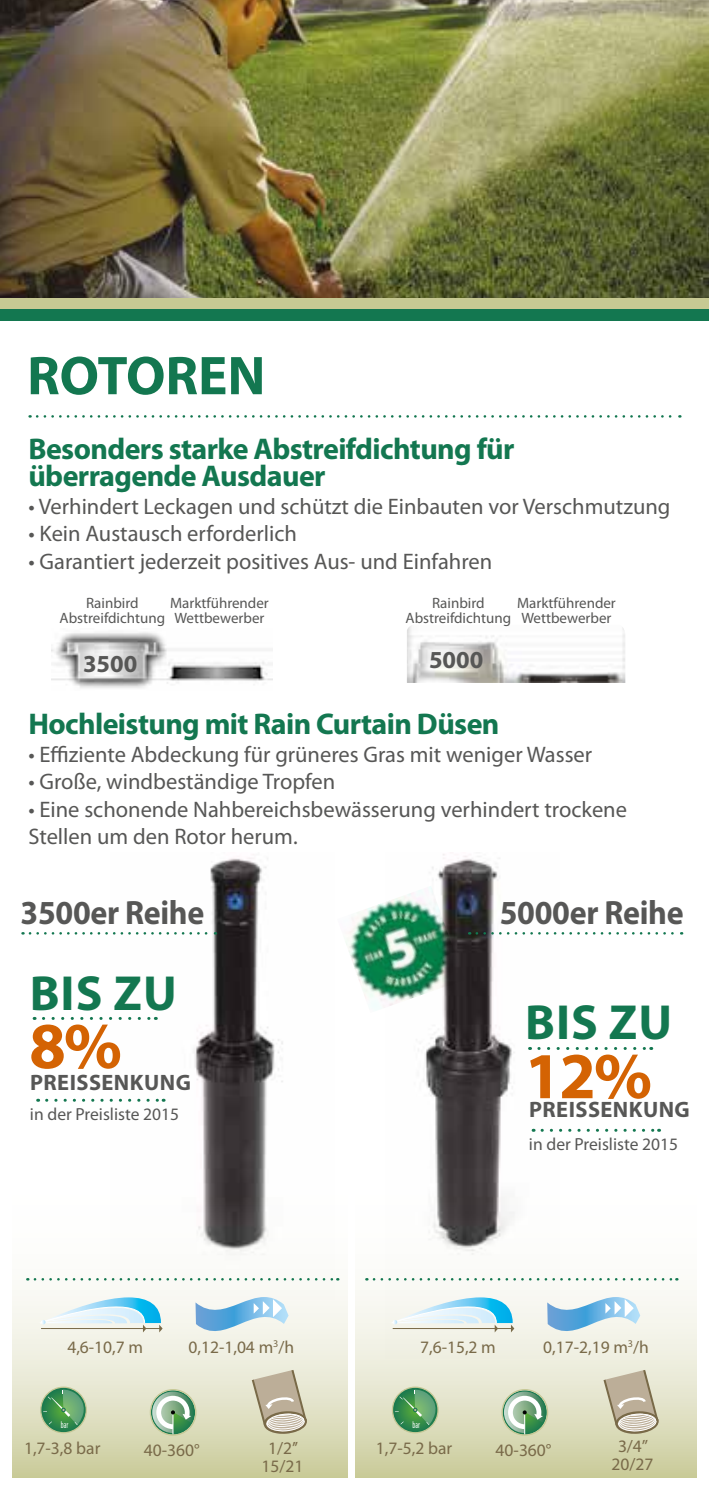
<style>
.page{position:relative;width:709px;height:1489px;background:#fff}
.page>*{position:absolute;margin:0;border:0;box-sizing:border-box;transform-origin:0 0}
.t1{font:700 66px "Myriad Pro";color:#d46303}
.t2{font:700 55px "Myriad Pro";letter-spacing:-.015em;color:#137750}
.t3{font:700 49.5px "Myriad Pro";letter-spacing:.02em;color:#137750}
.t4{font:700 33.75px "Myriad Pro";letter-spacing:-.01em;color:#575756;scale:.95 1}
.t5{font:700 30px/27.5px "Myriad Pro";letter-spacing:-.02em;color:#137750}
.t6{font:700 24.5px "Myriad Pro";color:#575756}
.t7{font:22.5px/27.5px "Myriad Pro";color:#575756}
.t8{font:700 22.25px "Myriad Pro";color:#575756}
.t9{font:17.5px/17.5px "Myriad Pro";color:#796a49;text-align:center}
.t10{font:17.5px "Myriad Pro";color:#575756}
.t11{font:15px/15px "Myriad Pro";color:#575756;text-align:center}
.t12{font:condensed 9.75px "Myriad Pro";color:#fff;scale:.75 1}
</style>
<div class="page">
<div style="left:0;top:0;width:709px;height:321px;background:#137750"></div>
<div style="left:0;top:0;width:709px;height:308px;background:#c7c993"></div>
<svg style="left:37px;top:415px;width:643px;height:2px"></svg>
<img style="left:0;top:0;width:709px;height:298px">
<img style="left:418px;top:854px;width:141px;height:288px">
<img style="left:111px;top:858px;width:172px;height:284px">
<img style="left:346px;top:885px;width:118px;height:127px">
<svg style="left:30px;top:932px;width:186px;height:2px"></svg>
<svg style="left:477px;top:932px;width:205px;height:2px"></svg>
<svg style="left:13px;top:1142px;width:334px;height:335px"></svg>
<svg style="left:356px;top:1142px;width:340px;height:335px"></svg>
<svg style="left:40px;top:1386px;width:47px;height:47px;background:#73ab78"></svg>
<svg style="left:392px;top:1386px;width:46px;height:47px;background:#71aa77"></svg>
<svg style="left:150px;top:1388px;width:46px;height:47px;background:#a3c2a3"></svg>
<svg style="left:501px;top:1388px;width:47px;height:47px;background:#a4c2a3"></svg>
<svg style="left:252px;top:1369px;width:55px;height:65px;background:#c7bfa9"></svg>
<svg style="left:603px;top:1369px;width:55px;height:65px;background:#c7bfa9"></svg>
<svg style="left:195px;top:1296px;width:93px;height:39px"></svg>
<svg style="left:547px;top:1296px;width:93px;height:39px"></svg>
<svg style="left:36px;top:1297px;width:127px;height:35px"></svg>
<svg style="left:388px;top:1297px;width:126px;height:35px"></svg>
<svg style="left:35px;top:1277px;width:303px;height:3px"></svg>
<svg style="left:374px;top:1277px;width:303px;height:3px"></svg>
<svg style="left:539px;top:1046px;width:112px;height:3px"></svg>
<svg style="left:542px;top:1128px;width:117px;height:3px"></svg>
<img style="left:407px;top:626px;width:218px;height:57px">
<img style="left:52px;top:632px;width:220px;height:56px">
<svg style="left:43px;top:1016px;width:113px;height:3px"></svg>
<svg style="left:47px;top:1098px;width:117px;height:3px"></svg>
<h2 class="t2" style="left:27px;top:340px;width:171px">Rotoren</h2>
<h3 class="t5" style="left:28px;top:434px;width:488px">Besonders starke Abstreifdichtung für überragende Ausdauer</h3>
<p class="t7" style="left:28px;top:492px;width:643px">• Verhindert Leckagen und schützt die Einbauten vor Verschmutzung</p>
<p class="t7" style="left:28px;top:520px;width:270px">• Kein Austausch erforderlich</p>
<p class="t7" style="left:28px;top:547px;width:465px">• Garantiert jederzeit positives Aus- und Einfahren</p>
<p class="t11" style="left:60px;top:594px;width:107px">Rainbird<br>Abstreifdichtung</p>
<p class="t11" style="left:517px;top:594px;width:100px;text-align:left">Marktführender<br>Wettbewerber</p>
<p class="t11" style="left:170px;top:594px;width:100px;text-align:left">Marktführender<br>Wettbewerber</p>
<p class="t11" style="left:405px;top:594px;width:107px">Rainbird<br>Abstreifdichtung</p>
<p class="t6" style="left:83px;top:647px;width:56px">3500</p>
<p class="t6" style="left:429px;top:644px;width:56px">5000</p>
<h3 class="t5" style="left:28px;top:709px;width:472px">Hochleistung mit Rain Curtain Düsen</h3>
<p class="t7" style="left:28px;top:740px;width:565px">• Effiziente Abdeckung für grüneres Gras mit weniger Wasser</p>
<p class="t7" style="left:28px;top:767px;width:308px">• Große, windbeständige Tropfen</p>
<p class="t7" style="left:28px;top:795px;width:600px">• Eine schonende Nahbereichsbewässerung verhindert trockene<br>Stellen um den Rotor herum.</p>
<h3 class="t4" style="left:21px;top:890px;width:195px">3500er Reihe</h3>
<h3 class="t4" style="left:500px;top:890px;width:195px">5000er Reihe</h3>
<h3 class="t3" style="left:30px;top:961px;width:149px">BIS ZU</h3>
<h1 class="t1" style="left:29px;top:1002px;width:94px">8%</h1>
<p class="t10" style="left:30px;top:1102px;width:151px">in der Preisliste 2015</p>
<p class="t8" style="left:30px;top:1068px;width:28px">Preissenkun</p>
<p class="t8" style="left:176px;top:1068px;width:17px">g</p>
<h3 class="t3" style="left:525px;top:990px;width:149px">BIS ZU</h3>
<h1 class="t1" style="left:524px;top:1032px;width:129px">12%</h1>
<p class="t8" style="left:529px;top:1094px;width:28px">Preissenkun</p>
<p class="t8" style="left:674px;top:1094px;width:17px">g</p>
<p class="t10" style="left:529px;top:1132px;width:151px">in der Preisliste 2015</p>
<p class="t9" style="left:188px;top:1338px;width:107px">0,12-1,04 m<sup>3</sup>/h</p>
<p class="t9" style="left:543px;top:1338px;width:107px">0,17-2,19 m<sup>3</sup>/h</p>
<p class="t9" style="left:67px;top:1338px;width:77px">4,6-10,7 m</p>
<p class="t9" style="left:420px;top:1338px;width:77px">7,6-15,2 m</p>
<p class="t12" style="left:61px;top:1418px;width:11px">bar</p>
<p class="t12" style="left:412px;top:1418px;width:11px">bar</p>
<p class="t9" style="left:24px;top:1439px;width:78px">1,7-3,8 bar</p>
<p class="t9" style="left:376px;top:1439px;width:78px">1,7-5,2 bar</p>
<p class="t9" style="left:144px;top:1440px;width:57px">40-360°</p>
<p class="t9" style="left:268px;top:1439px;width:32px">1/2’’</p>
<p class="t9" style="left:495px;top:1440px;width:57px">40-360°</p>
<p class="t9" style="left:261px;top:1456px;width:43px">15/21</p>
<p class="t9" style="left:611px;top:1437px;width:43px">3/4’’<br>20/27</p>
</div>
